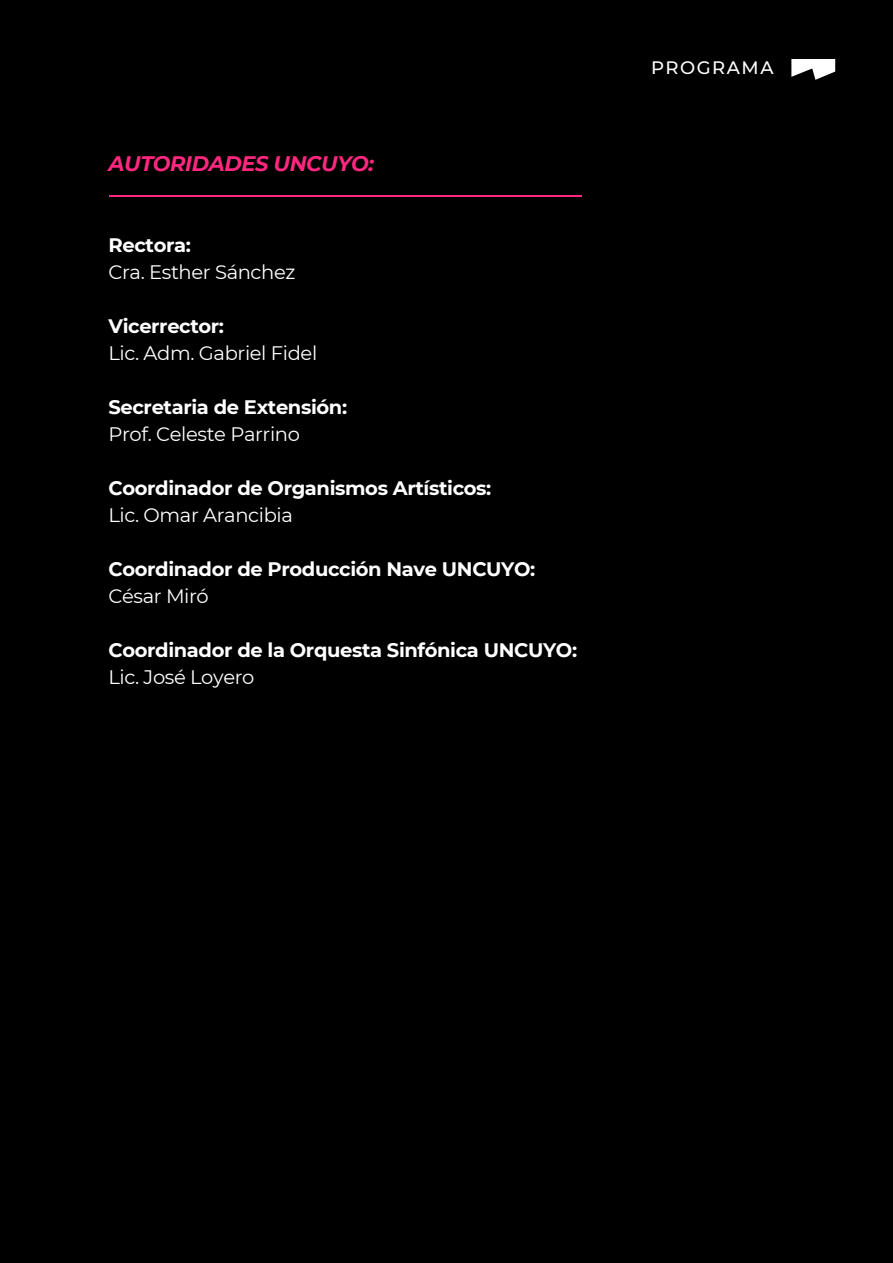
<style>
.page{position:relative;width:893px;height:1263px;background:#000}
.page>*{position:absolute;margin:0;border:0;box-sizing:border-box;transform-origin:0 0}
.t1{font:italic 700 21px "Montserrat";letter-spacing:-.02em;color:#ff2780}
.t2{font:700 19.5px "Montserrat";letter-spacing:-.02em;color:#fff}
.t3{font:19.5px "Montserrat";letter-spacing:-.02em;color:#fff}
.t4{font:500 18px "Montserrat";letter-spacing:.085em;color:#fff}
</style>
<div class="page">
<svg style="left:791px;top:59px;width:44px;height:21px"></svg>
<hr style="left:109px;top:195px;width:473px;height:2px;background:#ff2780">
<p class="t1" style="left:108px;top:148px;width:267px">AUTORIDADES UNCUYO:</p>
<p class="t2" style="left:108px;top:231px;width:84px">Rectora:</p>
<p class="t3" style="left:108px;top:258px;width:188px">Cra. Esther Sánchez</p>
<p class="t2" style="left:108px;top:312px;width:117px">Vicerrector:</p>
<p class="t3" style="left:108px;top:339px;width:210px">Lic. Adm. Gabriel Fidel</p>
<p class="t2" style="left:108px;top:393px;width:240px">Secretaria de Extensión:</p>
<p class="t3" style="left:108px;top:420px;width:193px">Prof. Celeste Parrino</p>
<p class="t2" style="left:108px;top:474px;width:384px">Coordinador de Organismos Artísticos:</p>
<p class="t3" style="left:108px;top:501px;width:186px">Lic. Omar Arancibia</p>
<p class="t2" style="left:108px;top:555px;width:428px">Coordinador de Producción Nave UNCUYO:</p>
<p class="t3" style="left:108px;top:582px;width:102px">César Miró</p>
<p class="t2" style="left:108px;top:636px;width:470px">Coordinador de la Orquesta Sinfónica UNCUYO:</p>
<p class="t3" style="left:108px;top:663px;width:147px">Lic. José Loyero</p>
<p class="t4" style="left:651px;top:55px;width:124px">PROGRAMA</p>
</div>
